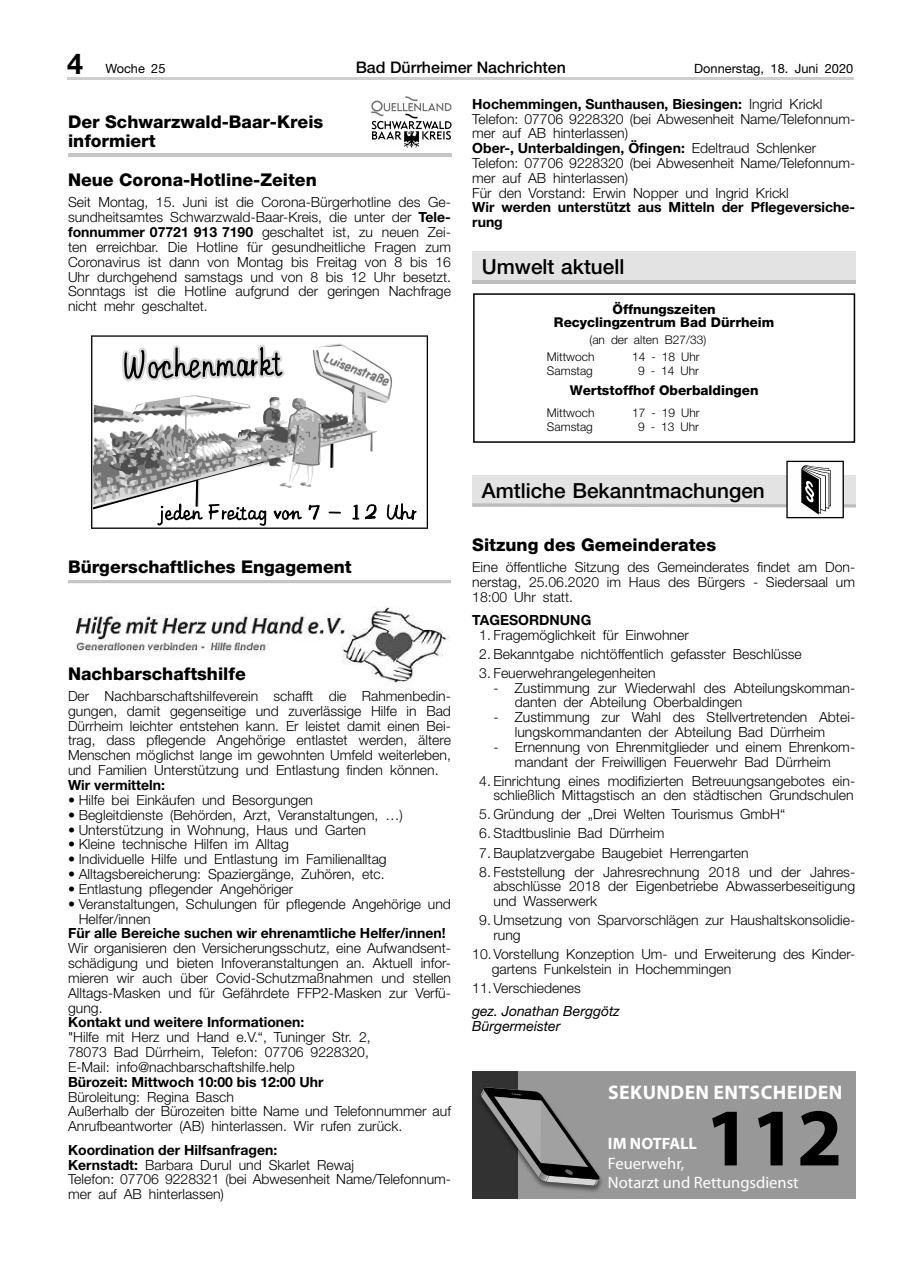
<style>
.page{position:relative;width:902px;height:1280px;background:#fff}
.page>*{position:absolute;margin:0;border:0;box-sizing:border-box;transform-origin:0 0}
.t1{font:700 82.5px "Myriad Pro";color:#000}
.t2{font:700 28.8px "Helvetica Neue";color:#000}
.t3{font:500 20.85px "Helvetica Neue";color:#000}
.t4{font:700 19.8px "Myriad Pro";letter-spacing:.02em;color:#fff}
.t5{font:800 17.55px/19.2px "Helvetica Neue";color:#000}
.t6{font:16.5px "Myriad Pro";color:#fff}
.t7{font:700 16.5px "Myriad Pro";color:#fff}
.t8{font:500 15.9px "Helvetica Neue";color:#000}
.t9{font:300 13.95px/14.9px "Helvetica Neue";color:#000}
.t10{font:700 13.95px/14.9px "Helvetica Neue";color:#000}
.t11{font:italic 13.95px/14.9px "Helvetica Neue";color:#000}
.t12{font:800 13.5px/13.5px "Helvetica Neue";color:#000;text-align:center}
.t13{font:12.75px "Helvetica Neue";color:#000}
.t14{font:300 12px/17.7px "Helvetica Neue";color:#000}
.s1{font-weight:700}
</style>
<div class="page">
<hr style="left:67px;top:78px;width:786px;height:2px;background:#cecece">
<hr style="left:68px;top:580px;width:383px;height:3px;background:#c4c4c4">
<svg style="left:371px;top:96px;width:80px;height:51px"></svg>
<hr style="left:68px;top:154px;width:383px;height:3px;background:#c6c6c6">
<svg style="left:91px;top:335px;width:337px;height:194px"></svg>
<svg style="left:395px;top:335px;width:22px;height:194px"></svg>
<svg style="left:93px;top:335px;width:302px;height:194px"></svg>
<img style="left:75px;top:606px;width:375px;height:79px">
<div style="left:472px;top:251px;width:383px;height:32px;background:#e3e3e3"></div>
<hr style="left:472px;top:280px;width:383px;height:3px;background:#bcbcbc">
<div style="left:473px;top:294px;width:382px;height:149px;border:2px solid #000"></div>
<div style="left:786px;top:461px;width:57px;height:57px;border:1px solid #000"></div>
<svg style="left:472px;top:465px;width:383px;height:50px"></svg>
<div style="left:518px;top:1071px;width:337px;height:128px;background:#989898"></div>
<div style="left:472px;top:1071px;width:46px;height:128px;background:#323232"></div>
<div style="left:476px;top:1087px;width:128px;height:107px;background:#000;opacity:.5"></div>
<svg style="left:480px;top:1087px;width:120px;height:98px"></svg>
<h2 class="t2" style="left:67px;top:45px;width:17px">4</h2>
<p class="t13" style="left:106px;top:61px;width:61px">Woche 25</p>
<p class="t8" style="left:355px;top:58px;width:212px">Bad Dürrheimer Nachrichten</p>
<p class="t13" style="left:694px;top:61px;width:160px">Donnerstag, 18. Juni 2020</p>
<p class="t5" style="left:68px;top:112px;width:257px">Der Schwarzwald-Baar-Kreis informiert</p>
<p class="t5" style="left:68px;top:170px;width:250px">Neue Corona-Hotline-Zeiten</p>
<p class="t9" style="left:68px;top:195px;width:384px;text-align:justify">Seit Montag, 15. Juni ist die Corona-Bürgerhotline des Ge&shy;sundheitsamtes Schwarzwald-Baar-Kreis, die unter der <span class="s1">Tele&shy;fonnummer 07721 913 7190</span> geschaltet ist, zu neuen Zei&shy;ten erreichbar. Die Hotline für gesundheitliche Fragen zum Coronavirus ist dann von Montag bis Freitag von 8 bis 16<br>Uhr durchgehend samstags und von 8 bis 12 Uhr besetzt.<br>Sonntags ist die Hotline aufgrund der geringen Nachfrage nicht mehr geschaltet.</p>
<p class="t9" style="left:472px;top:96px;width:384px"><span class="s1">Hochemmingen, Sunthausen, Biesingen:</span> Ingrid Krickl Telefon: 07706 9228320 (bei Abwesenheit Name/Telefonnum&shy;mer auf AB hinterlassen)<br><span class="s1">Ober-, Unterbaldingen, Öfingen:</span> Edeltraud Schlenker Telefon: 07706 9228320 (bei Abwesenheit Name/Telefonnum&shy;mer auf AB hinterlassen)<br>Für den Vorstand: Erwin Nopper und Ingrid Krickl</p>
<p class="t10" style="left:472px;top:200px;width:384px">Wir werden unterstützt aus Mitteln der Pflegeversiche&shy;rung</p>
<h3 class="t3" style="left:482px;top:254px;width:144px">Umwelt aktuell</h3>
<p class="t12" style="left:554px;top:302px;width:222px">Öffnungszeiten<br>Recyclingzentrum Bad Dürrheim</p>
<p class="t14" style="left:547px;top:330px;width:161px;text-indent:43px">(an der alten B27/33)<br>Mittwoch</p>
<p class="t14" style="left:632px;top:348px;width:69px">14 - 18 Uhr</p>
<p class="t5" style="left:68px;top:557px;width:285px">Bürgerschaftliches Engagement</p>
<p class="t5" style="left:68px;top:664px;width:179px">Nachbarschaftshilfe</p>
<p class="t9" style="left:68px;top:688px;width:384px;text-align:justify">Der Nachbarschaftshilfeverein schafft die Rahmenbedin&shy;gungen, damit gegenseitige und zuverlässige Hilfe in Bad Dürrheim leichter entstehen kann. Er leistet damit einen Bei&shy;trag, dass pflegende Angehörige entlastet werden, ältere Menschen möglichst lange im gewohnten Umfeld weiterleben, und Familien Unterstützung und Entlastung finden können.</p>
<p class="t10" style="left:68px;top:777px;width:98px">Wir vermitteln:</p>
<p class="t9" style="left:68px;top:792px;width:246px">• Hilfe bei Einkäufen und Besorgungen</p>
<p class="t9" style="left:68px;top:807px;width:336px">• Begleitdienste (Behörden, Arzt, Veranstaltungen, …)</p>
<p class="t9" style="left:68px;top:822px;width:299px">• Unterstützung in Wohnung, Haus und Garten</p>
<p class="t9" style="left:68px;top:837px;width:222px">• Kleine technische Hilfen im Alltag</p>
<p class="t9" style="left:68px;top:851px;width:320px">• Individuelle Hilfe und Entlastung im Familienalltag</p>
<p class="t9" style="left:68px;top:866px;width:318px">• Alltagsbereicherung: Spaziergänge, Zuhören, etc.</p>
<p class="t9" style="left:68px;top:881px;width:226px">• Entlastung pflegender Angehöriger</p>
<p class="t9" style="left:79px;top:896px;width:374px;text-indent:-11px">• Veranstaltungen, Schulungen für pflegende Angehörige und<br>Helfer/innen</p>
<p class="t10" style="left:68px;top:926px;width:379px">Für alle Bereiche suchen wir ehrenamtliche Helfer/innen!</p>
<p class="t9" style="left:68px;top:940px;width:384px;text-align:justify">Wir organisieren den Versicherungsschutz, eine Aufwandsent&shy;schädigung und bieten Infoveranstaltungen an. Aktuell infor&shy;mieren wir auch über Covid-Schutzmaßnahmen und stellen Alltags-Masken und für Gefährdete FFP2-Masken zur Verfü&shy;gung.</p>
<p class="t10" style="left:68px;top:1015px;width:238px">Kontakt und weitere Informationen:</p>
<p class="t9" style="left:68px;top:1029px;width:304px">"Hilfe mit Herz und Hand e.V.“, Tuninger Str. 2,<br>78073 Bad Dürrheim, Telefon: 07706 9228320,<br>E-Mail: info@nachbarschaftshilfe.help</p>
<p class="t10" style="left:68px;top:1074px;width:257px">Bürozeit: Mittwoch 10:00 bis 12:00 Uhr</p>
<p class="t9" style="left:68px;top:1089px;width:384px">Büroleitung: Regina Basch<br>Außerhalb der Bürozeiten bitte Name und Telefonnummer auf<br>Anrufbeantworter (AB) hinterlassen. Wir rufen zurück.</p>
<p class="t9" style="left:68px;top:1142px;width:384px"><span class="s1">Koordination der Hilfsanfragen:<br>Kernstadt:</span> Barbara Durul und Skarlet Rewaj<br>Telefon: 07706 9228321 (bei Abwesenheit Name/Telefonnum&shy;mer auf AB hinterlassen)</p>
<p class="t14" style="left:547px;top:362px;width:48px">Samstag</p>
<p class="t14" style="left:638px;top:362px;width:62px">9 - 14 Uhr</p>
<p class="t12" style="left:569px;top:384px;width:190px">Wertstoffhof Oberbaldingen</p>
<p class="t14" style="left:547px;top:404px;width:49px">Mittwoch</p>
<p class="t14" style="left:632px;top:404px;width:69px">17 - 19 Uhr</p>
<p class="t14" style="left:547px;top:418px;width:48px">Samstag</p>
<p class="t14" style="left:638px;top:418px;width:62px">9 - 13 Uhr</p>
<h3 class="t3" style="left:482px;top:478px;width:284px">Amtliche Bekanntmachungen</h3>
<p class="t5" style="left:472px;top:535px;width:245px">Sitzung des Gemeinderates</p>
<p class="t9" style="left:472px;top:559px;width:384px;text-align:justify">Eine öffentliche Sitzung des Gemeinderates findet am Don&shy;nerstag, 25.06.2020 im Haus des Bürgers - Siedersaal um 18:00 Uhr statt.</p>
<p class="t10" style="left:472px;top:612px;width:120px">TAGESORDNUNG</p>
<p class="t9" style="left:479px;top:627px;width:211px">1. Fragemöglichkeit für Einwohner</p>
<p class="t9" style="left:479px;top:646px;width:324px">2. Bekanntgabe nichtöffentlich gefasster Beschlüsse</p>
<p class="t9" style="left:479px;top:665px;width:178px">3. Feuerwehrangelegenheiten</p>
<p class="t9" style="left:514px;top:680px;width:342px;text-indent:-21px">- Zustimmung zur Wiederwahl des Abteilungskomman&shy;danten der Abteilung Oberbaldingen</p>
<p class="t9" style="left:514px;top:709px;width:342px;text-indent:-21px">- Zustimmung zur Wahl des Stellvertretenden Abtei&shy;lungskommandanten der Abteilung Bad Dürrheim</p>
<p class="t9" style="left:493px;top:739px;width:363px;text-align:center">- Ernennung von Ehrenmitglieder und einem Ehrenkom&shy;mandant der Freiwilligen Feuerwehr Bad Dürrheim</p>
<p class="t9" style="left:479px;top:773px;width:377px;text-align:right">4. Einrichtung eines modifizierten Betreuungsangebotes ein&shy;schließlich Mittagstisch an den städtischen Grundschulen</p>
<p class="t9" style="left:479px;top:807px;width:307px">5. Gründung der „Drei Welten Tourismus GmbH“</p>
<p class="t9" style="left:479px;top:826px;width:187px">6. Stadtbuslinie Bad Dürrheim</p>
<p class="t9" style="left:479px;top:845px;width:271px">7. Bauplatzvergabe Baugebiet Herrengarten</p>
<p class="t9" style="left:493px;top:864px;width:363px;text-align:justify;text-indent:-14px">8. Feststellung der Jahresrechnung 2018 und der Jahres&shy;abschlüsse 2018 der Eigenbetriebe Abwasserbeseitigung und Wasserwerk</p>
<p class="t9" style="left:493px;top:912px;width:363px;text-indent:-14px">9. Umsetzung von Sparvorschlägen zur Haushaltskonsolidie&shy;rung</p>
<p class="t9" style="left:491px;top:946px;width:365px;text-indent:-19px">10.Vorstellung Konzeption Um- und Erweiterung des Kinder&shy;gartens Funkelstein in Hochemmingen</p>
<p class="t9" style="left:472px;top:980px;width:110px">11.Verschiedenes</p>
<p class="t11" style="left:472px;top:1003px;width:149px">gez. Jonathan Berggötz<br>Bürgermeister</p>
<h3 class="t4" style="left:608px;top:1079px;width:236px">SEKUNDEN ENTSCHEIDEN</h3>
<p class="t7" style="left:608px;top:1132px;width:91px">IM NOTFALL</p>
<p class="t6" style="left:608px;top:1153px;width:78px">Feuerwehr,</p>
<h1 class="t1" style="left:705px;top:1084px;width:139px">112</h1>
<p class="t6" style="left:608px;top:1173px;width:192px">Notarzt und Rettungsdienst</p>
</div>
